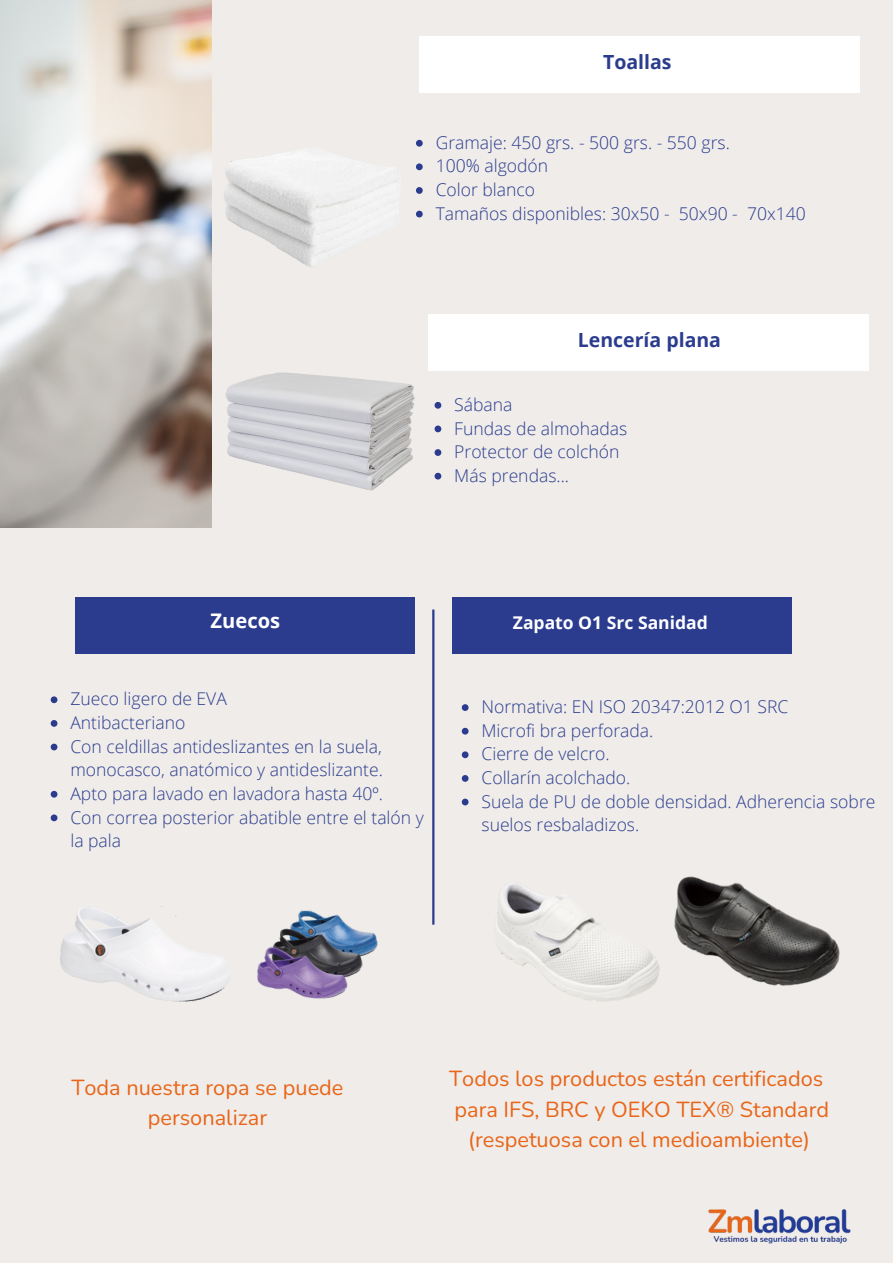
<style>
.page{position:relative;width:893px;height:1264px;background:#fff}
.page>*{position:absolute;margin:0;border:0;box-sizing:border-box;transform-origin:0 0}
.t1{font:21.75px/30.3px "Nunito";color:#e96518;text-align:center}
.t2{font:700 20.1px "Open Sans";color:#fff}
.t3{font:700 19.5px "Open Sans";color:#2b3c8e}
.t4{font:300 17.55px/23.5px "Open Sans";color:#2b3c8e}
.t5{font:700 17.55px "Open Sans";color:#fff}
</style>
<div class="page">
<div style="left:0;top:0;width:892px;height:1262px;background:#efece9"></div>
<img style="left:0;top:0;width:212px;height:527px">
<hr style="left:432px;top:609px;width:2px;height:315px;background:#2b3c8e">
<div style="left:451px;top:597px;width:340px;height:57px;background:#2b3c8e"></div>
<div style="left:75px;top:597px;width:340px;height:57px;background:#2b3c8e"></div>
<div style="left:419px;top:36px;width:440px;height:57px;background:#fff"></div>
<img style="left:224px;top:149px;width:175px;height:118px">
<img style="left:708px;top:1209px;width:143px;height:35px">
<div style="left:428px;top:314px;width:441px;height:57px;background:#fff"></div>
<img style="left:226px;top:372px;width:189px;height:119px">
<img style="left:674px;top:876px;width:166px;height:110px">
<img style="left:60px;top:906px;width:168px;height:96px">
<img style="left:257px;top:910px;width:121px;height:89px">
<img style="left:496px;top:883px;width:164px;height:119px">
<svg style="left:416px;top:140px;width:6px;height:7px"></svg>
<svg style="left:416px;top:163px;width:6px;height:7px"></svg>
<svg style="left:416px;top:187px;width:6px;height:7px"></svg>
<svg style="left:416px;top:211px;width:6px;height:6px"></svg>
<svg style="left:434px;top:402px;width:7px;height:6px"></svg>
<svg style="left:434px;top:425px;width:7px;height:7px"></svg>
<svg style="left:434px;top:449px;width:7px;height:7px"></svg>
<svg style="left:434px;top:473px;width:7px;height:6px"></svg>
<svg style="left:462px;top:704px;width:6px;height:7px"></svg>
<svg style="left:462px;top:727px;width:6px;height:7px"></svg>
<svg style="left:462px;top:751px;width:6px;height:7px"></svg>
<svg style="left:462px;top:775px;width:6px;height:6px"></svg>
<svg style="left:462px;top:798px;width:6px;height:7px"></svg>
<svg style="left:51px;top:696px;width:6px;height:7px"></svg>
<svg style="left:51px;top:720px;width:6px;height:6px"></svg>
<svg style="left:51px;top:743px;width:6px;height:7px"></svg>
<svg style="left:51px;top:790px;width:6px;height:7px"></svg>
<svg style="left:51px;top:814px;width:6px;height:7px"></svg>
<p class="t3" style="left:603px;top:48px;width:70px">Toallas</p>
<p class="t4" style="left:435px;top:130px;width:295px">Gramaje: 450 grs. - 500 grs. - 550 grs.</p>
<p class="t4" style="left:435px;top:154px;width:114px">100% algodón</p>
<p class="t4" style="left:435px;top:177px;width:101px">Color blanco</p>
<p class="t4" style="left:435px;top:201px;width:371px">Tamaños disponibles: 30x50 - 50x90 - 70x140</p>
<p class="t3" style="left:578px;top:326px;width:145px">Lencería plana</p>
<p class="t4" style="left:454px;top:392px;width:60px">Sábana</p>
<p class="t4" style="left:454px;top:416px;width:175px">Fundas de almohadas</p>
<p class="t4" style="left:454px;top:439px;width:167px">Protector de colchón</p>
<p class="t4" style="left:454px;top:463px;width:116px">Más prendas...</p>
<p class="t2" style="left:210px;top:606px;width:71px">Zuecos</p>
<p class="t5" style="left:513px;top:610px;width:196px">Zapato O1 Src Sanidad</p>
<p class="t4" style="left:70px;top:686px;width:158px">Zueco ligero de EVA</p>
<p class="t4" style="left:70px;top:710px;width:116px">Antibacteriano</p>
<p class="t4" style="left:70px;top:734px;width:314px">Con celdillas antideslizantes en la suela, monocasco, anatómico y antideslizante.</p>
<p class="t4" style="left:70px;top:781px;width:314px">Apto para lavado en lavadora hasta 40º.</p>
<p class="t4" style="left:70px;top:805px;width:355px">Con correa posterior abatible entre el talón y la pala</p>
<p class="t4" style="left:481px;top:694px;width:308px">Normativa: EN ISO 20347:2012 O1 SRC</p>
<p class="t4" style="left:481px;top:718px;width:173px">Microfi bra perforada.</p>
<p class="t4" style="left:481px;top:741px;width:130px">Cierre de velcro.</p>
<p class="t4" style="left:481px;top:765px;width:150px">Collarín acolchado.</p>
<p class="t4" style="left:481px;top:789px;width:395px">Suela de PU de doble densidad. Adherencia sobre suelos resbaladizos.</p>
<p class="t1" style="left:71px;top:1072px;width:273px">Toda nuestra ropa se puede personalizar</p>
<p class="t1" style="left:449px;top:1064px;width:375px">Todos los productos están certificados</p>
<p class="t1" style="left:454px;top:1094px;width:376px">para IFS, BRC y OEKO TEX® Standard (respetuosa con el medioambiente)</p>
</div>
